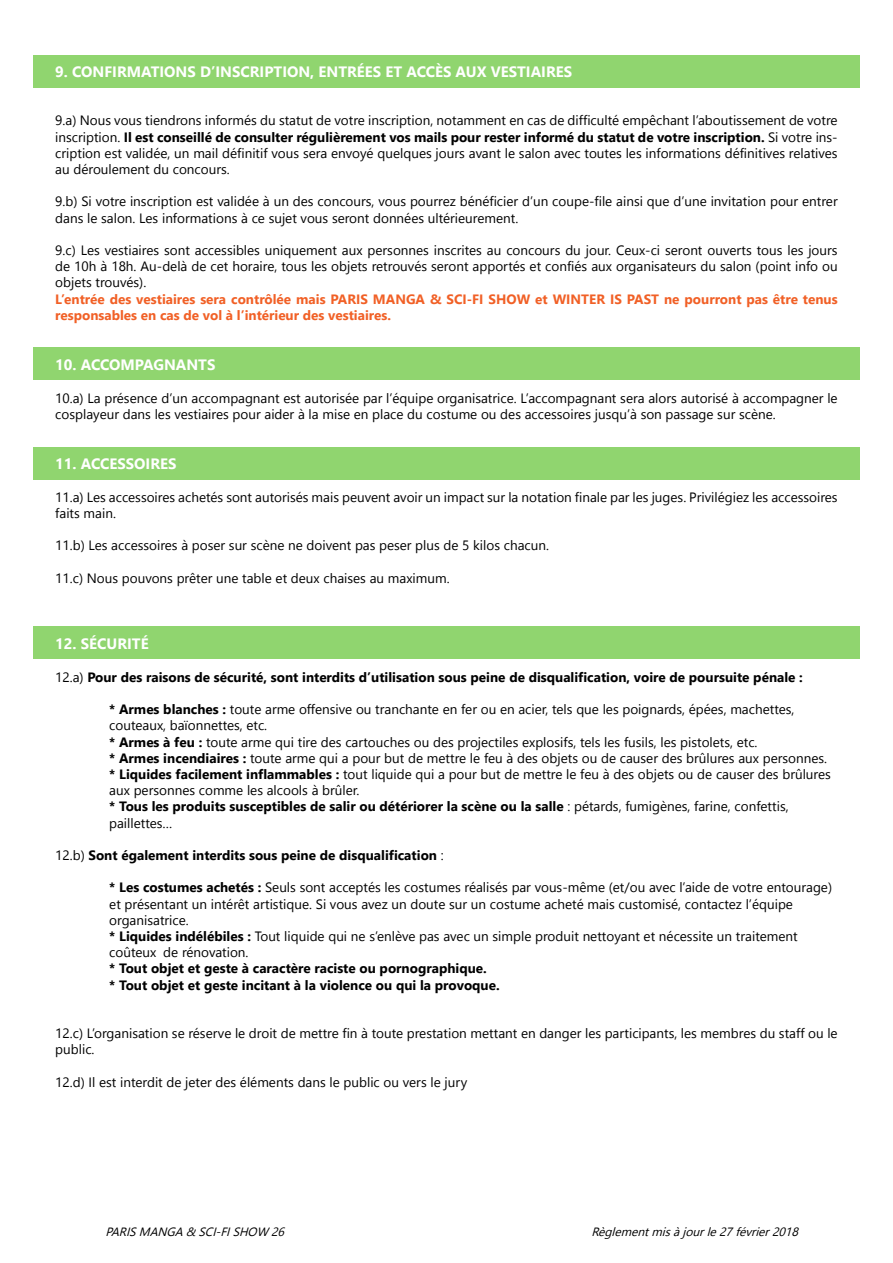
<style>
.page{position:relative;width:893px;height:1263px;background:#fff}
.page>*{position:absolute;margin:0;border:0;box-sizing:border-box;transform-origin:0 0}
.t1{font:700 15px "Nirmala UI";color:#fff}
.t2{font:13.5px/16.2px "Nirmala UI";color:#000}
.t3{font:700 13.5px/16.2px "Nirmala UI";color:#000}
.t4{font:700 13.5px/16.2px "Nirmala UI";color:#f16026}
.t5{font:italic 12px "Nirmala UI";color:#000}
.s1{font-weight:700}
.s2{font-weight:400}
</style>
<div class="page">
<div style="left:33px;top:55px;width:827px;height:33px;background:#90d56f"></div>
<div style="left:33px;top:348px;width:827px;height:32px;background:#90d56f"></div>
<div style="left:33px;top:447px;width:827px;height:32px;background:#90d56f"></div>
<div style="left:33px;top:626px;width:827px;height:33px;background:#90d56f"></div>
<p class="t1" style="left:55px;top:60px;width:518px">9. CONFIRMATIONS D’INSCRIPTION, ENTRÉES ET ACCÈS AUX VESTIAIRES</p>
<p class="t2" style="left:55px;top:112px;width:784px;text-align:justify">9.a) Nous vous tiendrons informés du statut de votre inscription, notamment en cas de difficulté empêchant l’aboutissement de votre inscription. <span class="s1">Il est conseillé de consulter régulièrement vos mails pour rester informé du statut de votre inscription.</span> Si votre ins&shy;cription est validée, un mail définitif vous sera envoyé quelques jours avant le salon avec toutes les informations définitives relatives au déroulement du concours.</p>
<p class="t2" style="left:55px;top:193px;width:784px">9.b) Si votre inscription est validée à un des concours, vous pourrez bénéficier d’un coupe-file ainsi que d’une invitation pour entrer dans le salon. Les informations à ce sujet vous seront données ultérieurement.</p>
<p class="t2" style="left:55px;top:241px;width:784px;text-align:justify">9.c) Les vestiaires sont accessibles uniquement aux personnes inscrites au concours du jour. Ceux-ci seront ouverts tous les jours de 10h à 18h. Au-delà de cet horaire, tous les objets retrouvés seront apportés et confiés aux organisateurs du salon (point info ou objets trouvés).</p>
<p class="t4" style="left:55px;top:290px;width:784px">L’entrée des vestiaires sera contrôlée mais PARIS MANGA &amp; SCI-FI SHOW et WINTER IS PAST ne pourront pas être tenus responsables en cas de vol à l’intérieur des vestiaires.</p>
<p class="t1" style="left:55px;top:353px;width:162px">10. ACCOMPAGNANTS</p>
<p class="t2" style="left:55px;top:389px;width:784px">10.a) La présence d’un accompagnant est autorisée par l’équipe organisatrice. L’accompagnant sera alors autorisé à accompagner le cosplayeur dans les vestiaires pour aider à la mise en place du costume ou des accessoires jusqu’à son passage sur scène.</p>
<p class="t1" style="left:55px;top:452px;width:123px">11. ACCESSOIRES</p>
<p class="t2" style="left:55px;top:488px;width:784px">11.a) Les accessoires achetés sont autorisés mais peuvent avoir un impact sur la notation finale par les juges. Privilégiez les accessoires faits main.</p>
<p class="t2" style="left:55px;top:537px;width:495px">11.b) Les accessoires à poser sur scène ne doivent pas peser plus de 5 kilos chacun.</p>
<p class="t2" style="left:55px;top:569px;width:396px">11.c) Nous pouvons prêter une table et deux chaises au maximum.</p>
<p class="t1" style="left:55px;top:632px;width:95px">12. SÉCURITÉ</p>
<p class="t3" style="left:55px;top:668px;width:749px"><span class="s2">12.a)</span> Pour des raisons de sécurité, sont interdits d’utilisation sous peine de disqualification, voire de poursuite pénale :</p>
<p class="t2" style="left:109px;top:700px;width:723px"><span class="s1">* Armes blanches :</span> toute arme offensive ou tranchante en fer ou en acier, tels que les poignards, épées, machettes, couteaux, baïonnettes, etc.<br><span class="s1">* Armes à feu :</span> toute arme qui tire des cartouches ou des projectiles explosifs, tels les fusils, les pistolets, etc.<br><span class="s1">* Armes incendiaires :</span> toute arme qui a pour but de mettre le feu à des objets ou de causer des brûlures aux personnes. <span class="s1">* Liquides facilement inflammables :</span> tout liquide qui a pour but de mettre le feu à des objets ou de causer des brûlures aux personnes comme les alcools à brûler.<br><span class="s1">* Tous les produits susceptibles de salir ou détériorer la scène ou la salle</span> : pétards, fumigènes, farine, confettis, paillettes…</p>
<p class="t3" style="left:55px;top:846px;width:390px"><span class="s2">12.b)</span> Sont également interdits sous peine de disqualification <span class="s2">:</span></p>
<p class="t2" style="left:109px;top:879px;width:724px"><span class="s1">* Les costumes achetés :</span> Seuls sont acceptés les costumes réalisés par vous-même (et/ou avec l’aide de votre entourage) et présentant un intérêt artistique. Si vous avez un doute sur un costume acheté mais customisé, contactez l’équipe organisatrice.<br><span class="s1">* Liquides indélébiles :</span> Tout liquide qui ne s’enlève pas avec un simple produit nettoyant et nécessite un traitement coûteux de rénovation.</p>
<p class="t3" style="left:109px;top:960px;width:392px">* Tout objet et geste à caractère raciste ou pornographique.<br>* Tout objet et geste incitant à la violence ou qui la provoque.</p>
<p class="t2" style="left:55px;top:1024px;width:784px">12.c) L’organisation se réserve le droit de mettre fin à toute prestation mettant en danger les participants, les membres du staff ou le public.</p>
<p class="t2" style="left:55px;top:1073px;width:413px">12.d) Il est interdit de jeter des éléments dans le public ou vers le jury</p>
<p class="t5" style="left:105px;top:1222px;width:185px">PARISMANGA&amp; SCI-FISHOW 26</p>
<p class="t5" style="left:591px;top:1222px;width:213px">Règlementmisàjourle27février2018</p>
</div>
